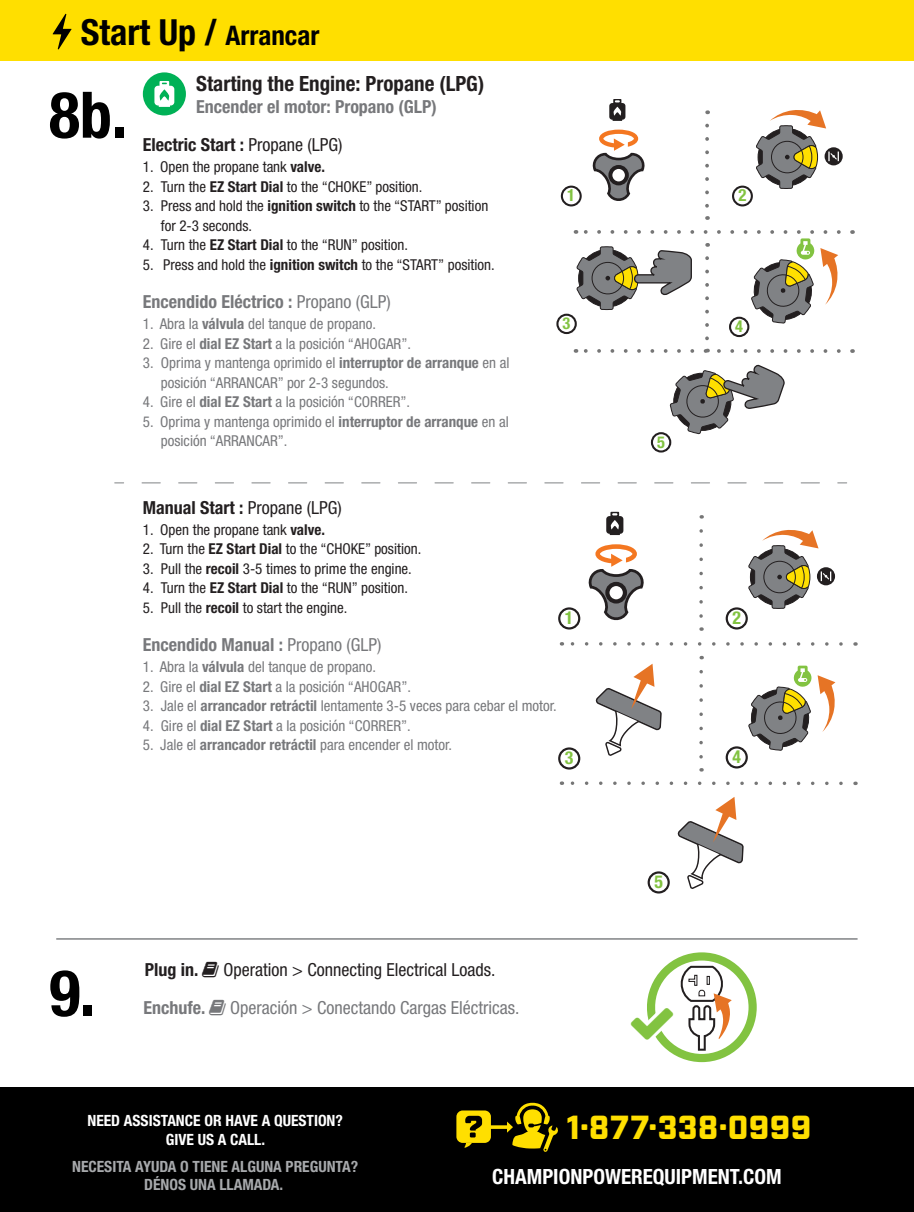
<style>
.page{position:relative;width:914px;height:1212px;background:#fff}
.page>*{position:absolute;margin:0;border:0;box-sizing:border-box;transform-origin:0 0}
.t1{font:700 condensed 64.2px "Helvetica Neue LT Std";color:#000}
.t2{font:700 condensed 36px "Helvetica Neue LT Std";color:#000}
.t3{font:900 32.4px "Industry";letter-spacing:.015em;color:#ffdf00}
.t4{font:700 condensed 21px "Helvetica Neue LT Std";color:#231f20}
.t5{font:700 condensed 21px "Helvetica Neue LT Std";color:#fff}
.t6{font:700 condensed 18px/38.2px "Helvetica Neue LT Std";color:#77787b}
.t7{font:condensed 18px "Helvetica Neue LT Std";color:#77787b}
.t8{font:condensed 18px "Helvetica Neue LT Std";color:#231f20}
.t9{font:700 condensed 18px "Helvetica Neue LT Std";color:#231f20}
.t10{font:700 condensed 17.85px "Helvetica Neue LT Std";color:#82c341}
.t11{font:700 condensed 16.8px "Helvetica Neue LT Std";color:#82c341}
.t12{font:700 condensed 16.35px "Helvetica Neue LT Std";color:#82c341}
.t13{font:700 condensed 15.45px/18.6px "Helvetica Neue LT Std";color:#a7a9ac;text-align:center}
.t14{font:700 condensed 15.45px/18.6px "Helvetica Neue LT Std";color:#fff;text-align:center}
.t15{font:condensed 15px/19.5px "Helvetica Neue LT Std";color:#77787b}
.t16{font:condensed 15px/19.5px "Helvetica Neue LT Std";color:#231f20}
.s1{font-size:27px}
.s2{color:#231f20}
.s3{font-weight:400;color:#231f20}
.s4{font-weight:700}
.s5{font-weight:400}
.s6{font-size:23.85px}
</style>
<div class="page">
<div style="left:0;top:1087px;width:913px;height:125px;background:#000"></div>
<svg style="left:456px;top:1103px;width:102px;height:49px"></svg>
<div style="left:0;top:0;width:913px;height:61px;background:#ffdf00"></div>
<hr style="left:56px;top:938px;width:801px;height:2px;background:#808285">
<svg style="left:142px;top:482px;width:678px;height:1px"></svg>
<div style="left:143px;top:72px;width:43px;height:43px;background:#00b156;border-radius:50%"></div>
<svg style="left:154px;top:81px;width:20px;height:26px"></svg>
<div style="left:732px;top:186px;width:21px;height:20px;border:2px solid #231f20;border-radius:50%"></div>
<div style="left:556px;top:314px;width:21px;height:20px;border:2px solid #231f20;border-radius:50%"></div>
<div style="left:651px;top:432px;width:20px;height:20px;border:2px solid #231f20;border-radius:50%"></div>
<svg style="left:592px;top:130px;width:53px;height:71px"></svg>
<svg style="left:609px;top:99px;width:16px;height:22px"></svg>
<div style="left:561px;top:186px;width:20px;height:20px;border:2px solid #231f20;border-radius:50%"></div>
<svg style="left:705px;top:125px;width:4px;height:95px"></svg>
<div style="left:824px;top:147px;width:18px;height:18px;background:#231f20;border-radius:50%"></div>
<svg style="left:756px;top:110px;width:83px;height:79px"></svg>
<svg style="left:575px;top:230px;width:264px;height:123px"></svg>
<svg style="left:669px;top:365px;width:116px;height:70px"></svg>
<svg style="left:726px;top:608px;width:20px;height:20px"></svg>
<div style="left:725px;top:607px;width:23px;height:22px;border:2px solid #231f20;border-radius:50%"></div>
<svg style="left:588px;top:544px;width:56px;height:77px"></svg>
<svg style="left:606px;top:512px;width:17px;height:23px"></svg>
<svg style="left:559px;top:608px;width:20px;height:20px"></svg>
<div style="left:558px;top:607px;width:22px;height:22px;border:2px solid #231f20;border-radius:50%"></div>
<svg style="left:559px;top:748px;width:20px;height:20px"></svg>
<div style="left:558px;top:747px;width:22px;height:22px;border:2px solid #231f20;border-radius:50%"></div>
<div style="left:647px;top:871px;width:23px;height:22px;border:2px solid #231f20;border-radius:50%"></div>
<svg style="left:699px;top:531px;width:4px;height:100px"></svg>
<svg style="left:817px;top:567px;width:18px;height:18px"></svg>
<svg style="left:748px;top:529px;width:83px;height:80px"></svg>
<svg style="left:568px;top:642px;width:273px;height:249px"></svg>
<svg style="left:53px;top:14px;width:19px;height:35px"></svg>
<svg style="left:647px;top:952px;width:110px;height:111px"></svg>
<h2 class="t2" style="left:81px;top:11px;width:240px">Start Up / <span class="s1">Arrancar</span></h2>
<h1 class="t1" style="left:49px;top:76px;width:80px">8b.</h1>
<h3 class="t4" style="left:196px;top:71px;width:289px">Starting the Engine: Propane (LPG)</h3>
<p class="t6" style="left:143px;top:87px;width:296px;text-indent:53px">Encender el motor: Propano (GLP)<br><span class="s2">Electric Start :</span> <span class="s3">Propane (LPG)</span></p>
<p class="t16" style="left:143px;top:157px;width:184px">1. Open the propane tank <span class="s4">valve.</span></p>
<p class="t16" style="left:143px;top:177px;width:281px">2. Turn the <span class="s4">EZ Start Dial</span> to the “CHOKE” position.</p>
<p class="t16" style="left:161px;top:196px;width:329px;text-indent:-18px">3. Press and hold the <span class="s4">ignition switch</span> to the “START” position for 2-3 seconds.</p>
<p class="t16" style="left:143px;top:235px;width:267px">4. Turn the <span class="s4">EZ Start Dial</span> to the “RUN” position.</p>
<p class="t16" style="left:143px;top:255px;width:353px">5. Press and hold the <span class="s4">ignition switch</span> to the “START” position.</p>
<p class="t6" style="left:143px;top:282px;width:249px">Encendido Eléctrico : <span class="s5">Propano (GLP)</span></p>
<p class="t15" style="left:143px;top:314px;width:235px">1. Abra la <span class="s4">válvula</span> del tanque de propano.</p>
<p class="t15" style="left:143px;top:334px;width:270px">2. Gire el <span class="s4">dial EZ Start</span> a la posición “AHOGAR”.</p>
<p class="t15" style="left:161px;top:353px;width:350px;text-indent:-18px">3. Oprima y mantenga oprimido el <span class="s4">interruptor de arranque</span> en al posición “ARRANCAR” por 2-3 segundos.</p>
<p class="t15" style="left:143px;top:392px;width:269px">4. Gire el <span class="s4">dial EZ Start</span> a la posición “CORRER”.</p>
<p class="t15" style="left:161px;top:412px;width:349px;text-indent:-18px">5. Oprima y mantenga oprimido el <span class="s4">interruptor de arranque</span> en al posición “ARRANCAR”.</p>
<p class="t11" style="left:567px;top:185px;width:10px">1</p>
<p class="t12" style="left:562px;top:313px;width:9px">3</p>
<p class="t9" style="left:143px;top:496px;width:200px">Manual Start : <span class="s5">Propane (LPG)</span></p>
<p class="t16" style="left:143px;top:519px;width:184px">1. Open the propane tank <span class="s4">valve.</span></p>
<p class="t16" style="left:143px;top:539px;width:280px">2. Turn the <span class="s4">EZ Start Dial</span> to the “CHOKE” position.</p>
<p class="t16" style="left:143px;top:558px;width:270px">3. Pull the <span class="s4">recoil</span> 3-5 times to prime the engine.</p>
<p class="t16" style="left:143px;top:578px;width:267px">4. Turn the <span class="s4">EZ Start Dial</span> to the “RUN” position.</p>
<p class="t16" style="left:143px;top:597px;width:206px">5. Pull the <span class="s4">recoil</span> to start the engine.</p>
<p class="t6" style="left:143px;top:625px;width:240px">Encendido Manual : <span class="s5">Propano (GLP)</span></p>
<p class="t15" style="left:143px;top:657px;width:235px">1. Abra la <span class="s4">válvula</span> del tanque de propano.</p>
<p class="t15" style="left:143px;top:676px;width:270px">2. Gire el <span class="s4">dial EZ Start</span> a la posición “AHOGAR”.</p>
<p class="t15" style="left:143px;top:696px;width:415px">3. Jale el <span class="s4">arrancador retráctil</span> lentamente 3-5 veces para cebar el motor.</p>
<p class="t15" style="left:143px;top:715px;width:269px">4. Gire el <span class="s4">dial EZ Start</span> a la posición “CORRER”.</p>
<p class="t15" style="left:143px;top:735px;width:311px">5. Jale el <span class="s4">arrancador retráctil</span> para encender el motor.</p>
<p class="t10" style="left:565px;top:607px;width:10px">1</p>
<p class="t10" style="left:565px;top:747px;width:10px">3</p>
<h1 class="t1" style="left:49px;top:954px;width:48px">9.</h1>
<p class="t9" style="left:145px;top:958px;width:55px">Plug in.</p>
<p class="t8" style="left:223px;top:959px;width:273px">Operation &gt; Connecting Electrical Loads.</p>
<p class="t6" style="left:143px;top:988px;width:63px">Enchufe.</p>
<p class="t7" style="left:230px;top:997px;width:290px">Operación &gt; Conectando Cargas Eléctricas.</p>
<p class="t12" style="left:657px;top:432px;width:9px">5</p>
<p class="t10" style="left:654px;top:871px;width:10px">5</p>
<p class="t11" style="left:738px;top:185px;width:10px">2</p>
<p class="t12" style="left:735px;top:316px;width:9px">4</p>
<p class="t10" style="left:732px;top:607px;width:10px">2</p>
<p class="t10" style="left:732px;top:746px;width:10px">4</p>
<p class="t14" style="left:87px;top:1111px;width:257px">NEED ASSISTANCE OR HAVE A QUESTION?<br>GIVE US A CALL.</p>
<p class="t13" style="left:72px;top:1156px;width:288px">NECESITA AYUDA O TIENE ALGUNA PREGUNTA?<br>DÉNOS UNA LLAMADA.</p>
<h3 class="t5" style="left:492px;top:1163px;width:291px">CHAMPIONPOWEREQUIPMENT.COM</h3>
<h3 class="t3" style="left:566px;top:1107px;width:246px">1<span class="s6">•</span>877<span class="s6">•</span>338<span class="s6">•</span>0999</h3>
</div>
